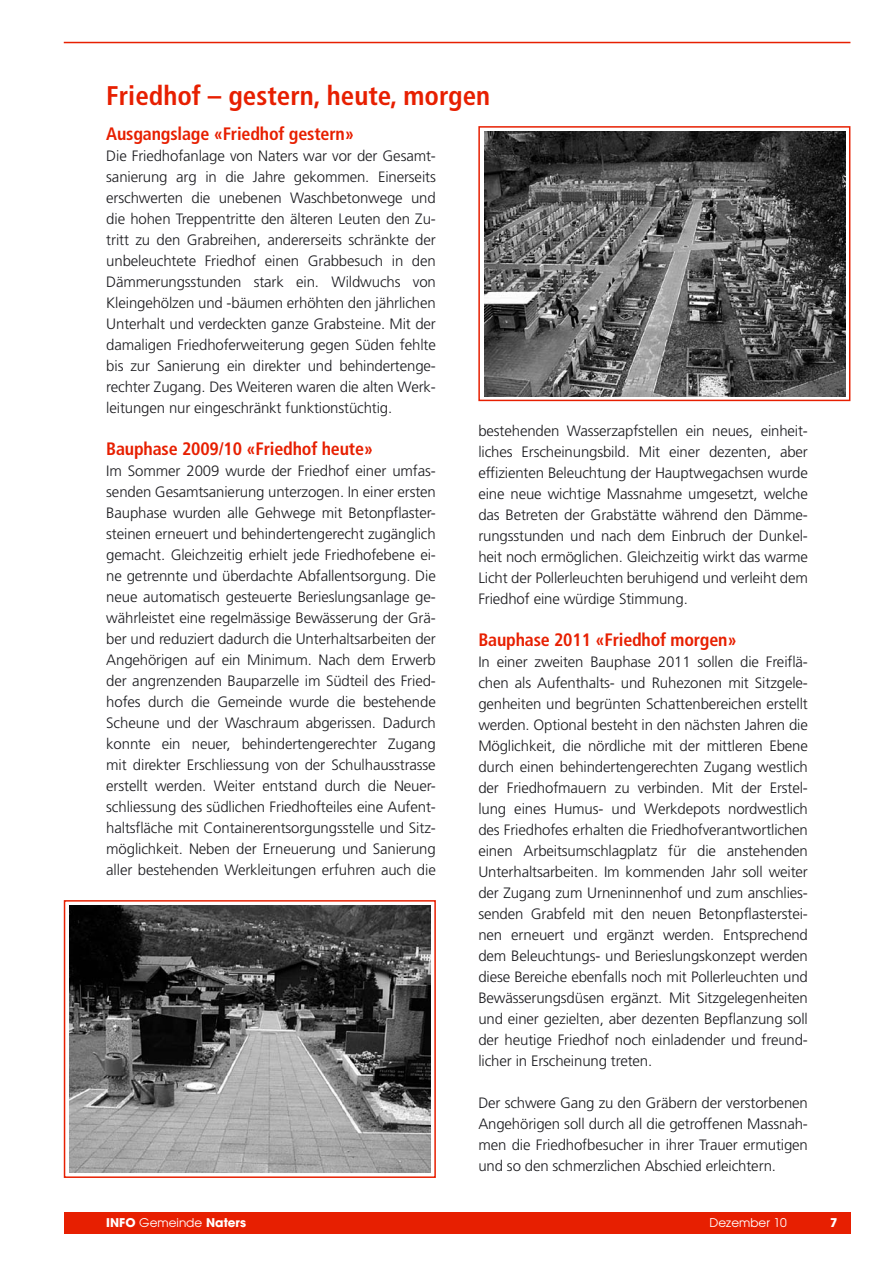
<style>
.page{position:relative;width:893px;height:1263px;background:#fff}
.page>*{position:absolute;margin:0;border:0;box-sizing:border-box;transform-origin:0 0}
.t1{font:700 condensed 27px "Frutiger";color:#e71f01}
.t2{font:700 condensed 18px "Frutiger";letter-spacing:-.01em;color:#e71f01}
.t3{font:300 15px/21px "Frutiger";letter-spacing:-.01em;color:#1b1b1f;text-align:justify}
.t4{font:700 12px "Avant Garde";color:#fff}
.t5{font:12px "Avant Garde";color:#fff}
.s1{font-weight:400}
</style>
<div class="page">
<div style="left:64px;top:1212px;width:786px;height:21px;background:#e71f01"></div>
<hr style="left:64px;top:42px;width:786px;height:1px;background:#e71f01">
<div style="left:478px;top:126px;width:372px;height:275px;border:2px solid #e71f01"></div>
<img style="left:485px;top:131px;width:360px;height:265px">
<div style="left:64px;top:900px;width:372px;height:278px;border:2px solid #e71f01"></div>
<img style="left:70px;top:905px;width:361px;height:267px">
<h1 class="t1" style="left:106px;top:80px;width:385px">Friedhof – gestern, heute, morgen</h1>
<p class="t2" style="left:106px;top:123px;width:249px">Ausgangslage «Friedhof gestern»</p>
<p class="t3" style="left:106px;top:145px;width:331px">Die Friedhofanlage von Naters war vor der Gesamt&shy;sanierung arg in die Jahre gekommen. Einerseits erschwerten die unebenen Waschbetonwege und die hohen Treppentritte den älteren Leuten den Zu&shy;tritt zu den Grabreihen, andererseits schränkte der unbeleuchtete Friedhof einen Grabbesuch in den Dämmerungsstunden stark ein. Wildwuchs von Kleingehölzen und -bäumen erhöhten den jährlichen Unterhalt und verdeckten ganze Grabsteine. Mit der damaligen Friedhoferweiterung gegen Süden fehlte bis zur Sanierung ein direkter und behindertenge&shy;rechter Zugang. Des Weiteren waren die alten Werk&shy;leitungen nur eingeschränkt funktionstüchtig.</p>
<p class="t2" style="left:106px;top:438px;width:268px">Bauphase 2009/10 «Friedhof heute»</p>
<p class="t3" style="left:106px;top:460px;width:331px">Im Sommer 2009 wurde der Friedhof einer umfas&shy;senden Gesamtsanierung unterzogen. In einer ersten Bauphase wurden alle Gehwege mit Betonpflaster&shy;steinen erneuert und behindertengerecht zugänglich gemacht. Gleichzeitig erhielt jede Friedhofebene ei&shy;ne getrennte und überdachte Abfallentsorgung. Die neue automatisch gesteuerte Berieslungsanlage ge&shy;währleistet eine regelmässige Bewässerung der Grä&shy;ber und reduziert dadurch die Unterhaltsarbeiten der Angehörigen auf ein Minimum. Nach dem Erwerb der angrenzenden Bauparzelle im Südteil des Fried&shy;hofes durch die Gemeinde wurde die bestehende Scheune und der Waschraum abgerissen. Dadurch konnte ein neuer, behindertengerechter Zugang mit direkter Erschliessung von der Schulhausstrasse erstellt werden. Weiter entstand durch die Neuer&shy;schliessung des südlichen Friedhofteiles eine Aufent&shy;haltsfläche mit Containerentsorgungsstelle und Sitz&shy;möglichkeit. Neben der Erneuerung und Sanierung aller bestehenden Werkleitungen erfuhren auch die</p>
<p class="t3" style="left:478px;top:421px;width:331px">bestehenden Wasserzapfstellen ein neues, einheit&shy;liches Erscheinungsbild. Mit einer dezenten, aber effizienten Beleuchtung der Hauptwegachsen wurde eine neue wichtige Massnahme umgesetzt, welche das Betreten der Grabstätte während den Dämme&shy;rungsstunden und nach dem Einbruch der Dunkel&shy;heit noch ermöglichen. Gleichzeitig wirkt das warme Licht der Pollerleuchten beruhigend und verleiht dem Friedhof eine würdige Stimmung.</p>
<p class="t2" style="left:478px;top:629px;width:260px">Bauphase 2011 «Friedhof morgen»</p>
<p class="t3" style="left:478px;top:652px;width:331px">In einer zweiten Bauphase 2011 sollen die Freiflä&shy;chen als Aufenthalts- und Ruhezonen mit Sitzgele&shy;genheiten und begrünten Schattenbereichen erstellt werden. Optional besteht in den nächsten Jahren die Möglichkeit, die nördliche mit der mittleren Ebene durch einen behindertengerechten Zugang westlich der Friedhofmauern zu verbinden. Mit der Erstel&shy;lung eines Humus- und Werkdepots nordwestlich des Friedhofes erhalten die Friedhofverantwortlichen einen Arbeitsumschlagplatz für die anstehenden Unterhaltsarbeiten. Im kommenden Jahr soll weiter der Zugang zum Urneninnenhof und zum anschlies&shy;senden Grabfeld mit den neuen Betonpflasterstei&shy;nen erneuert und ergänzt werden. Entsprechend dem Beleuchtungs- und Berieslungskonzept werden diese Bereiche ebenfalls noch mit Pollerleuchten und Bewässerungsdüsen ergänzt. Mit Sitzgelegenheiten und einer gezielten, aber dezenten Bepflanzung soll der heutige Friedhof noch einladender und freund&shy;licher in Erscheinung treten.</p>
<p class="t3" style="left:478px;top:1093px;width:331px">Der schwere Gang zu den Gräbern der verstorbenen Angehörigen soll durch all die getroffenen Massnah&shy;men die Friedhofbesucher in ihrer Trauer ermutigen und so den schmerzlichen Abschied erleichtern.</p>
<p class="t4" style="left:106px;top:1215px;width:141px">INFO <span class="s1">Gemeinde</span> Naters</p>
<p class="t5" style="left:710px;top:1215px;width:79px">Dezember 10</p>
<p class="t4" style="left:830px;top:1215px;width:9px">7</p>
</div>
